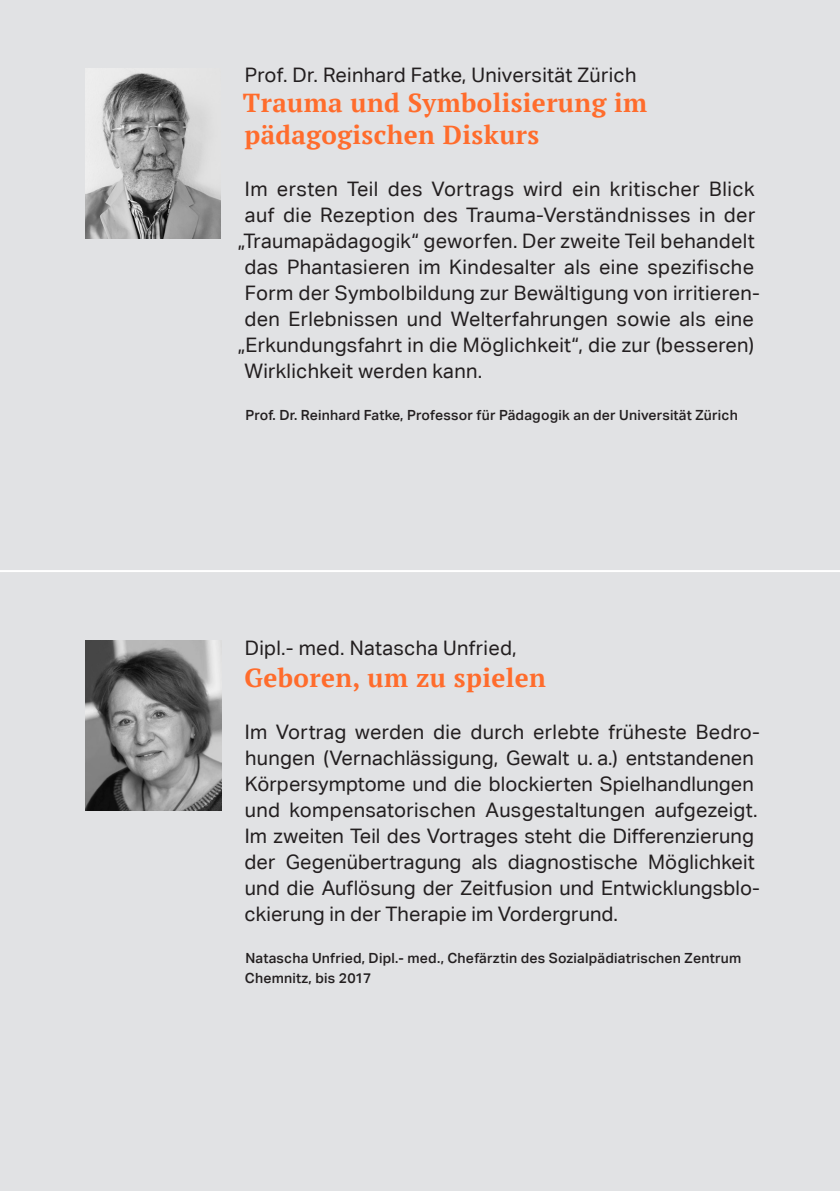
<style>
.page{position:relative;width:840px;height:1191px;background:#fff}
.page>*{position:absolute;margin:0;border:0;box-sizing:border-box;transform-origin:0 0}
.t1{font:700 26px/32px "PT Serif";letter-spacing:.015em;color:#ff6c2c}
.t2{font:20px/26px "Aktiv Grotesk Corp";letter-spacing:.015em;color:#231f20}
.t3{font:500 14px/20px "Aktiv Grotesk Corp";letter-spacing:.015em;color:#231f20}
</style>
<div class="page">
<div style="left:0;top:0;width:839px;height:1191px;background:#e1e2e4"></div>
<img style="left:85px;top:68px;width:135px;height:170px">
<img style="left:85px;top:640px;width:136px;height:170px">
<hr style="left:0;top:570px;width:839px;height:2px;background:#fff">
<p class="t2" style="left:245px;top:62px;width:393px">Prof. Dr. Reinhard Fatke, Universität Zürich</p>
<h1 class="t1" style="left:243px;top:87px;width:405px">Trauma und Symbolisierung im pädagogischen Diskurs</h1>
<p class="t2" style="left:245px;top:176px;width:511px">Im ersten Teil des Vortrags wird ein kritischer Blick</p>
<p class="t2" style="left:245px;top:202px;width:512px">auf die Rezeption des Trauma-Verständnisses in der</p>
<p class="t2" style="left:238px;top:228px;width:518px">„Traumapädagogik“ geworfen. Der zweite Teil behandelt</p>
<p class="t2" style="left:244px;top:254px;width:510px">das Phantasieren im Kindesalter als eine spezifische</p>
<p class="t2" style="left:245px;top:280px;width:516px">Form der Symbolbildung zur Bewältigung von irritieren-</p>
<p class="t2" style="left:244px;top:306px;width:510px">den Erlebnissen und Welterfahrungen sowie als eine</p>
<p class="t2" style="left:238px;top:332px;width:517px">„Erkundungsfahrt in die Möglichkeit“, die zur (besseren)</p>
<p class="t2" style="left:244px;top:358px;width:239px">Wirklichkeit werden kann.</p>
<p class="t3" style="left:245px;top:405px;width:493px">Prof. Dr. Reinhard Fatke, Professor für Pädagogik an der Universität Zürich</p>
<p class="t2" style="left:245px;top:634px;width:273px">Dipl.- med. Natascha Unfried,</p>
<h1 class="t1" style="left:244px;top:661px;width:303px">Geboren, um zu spielen</h1>
<p class="t2" style="left:244px;top:718px;width:516px">Im Vortrag werden die durch erlebte früheste Bedro&shy;hungen (Vernachlässigung, Gewalt u. a.) entstandenen Körpersymptome und die blockierten Spielhandlungen und kompensatorischen Ausgestaltungen aufgezeigt.<br>Im zweiten Teil des Vortrages steht die Differenzierung der Gegenübertragung als diagnostische Möglichkeit und die Auflösung der Zeitfusion und Entwicklungsblo&shy;ckierung in der Therapie im Vordergrund.</p>
<p class="t3" style="left:245px;top:947px;width:497px">Natascha Unfried, Dipl.- med., Chefärztin des Sozialpädiatrischen Zentrum<br>Chemnitz, bis 2017</p>
</div>
